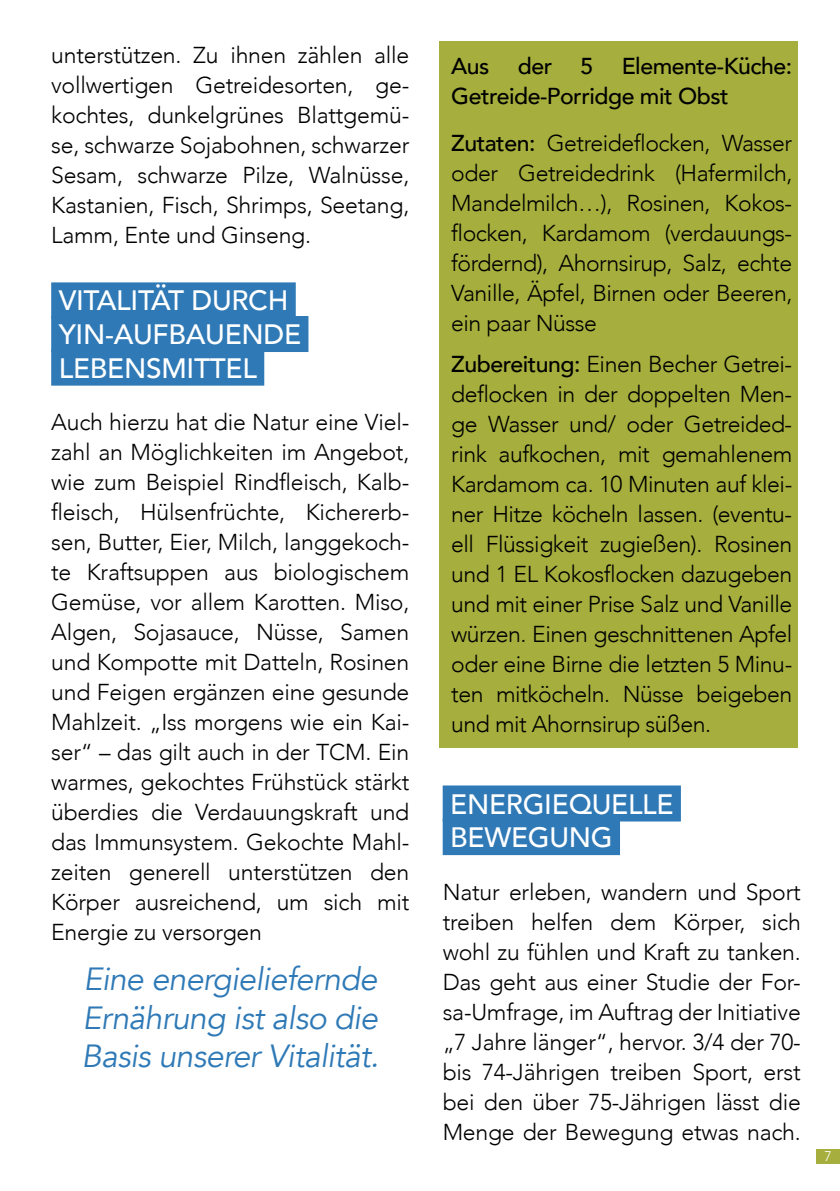
<style>
.page{position:relative;width:840px;height:1191px;background:#fff}
.page>*{position:absolute;margin:0;border:0;box-sizing:border-box;transform-origin:0 0}
.t1{font:italic 32px/38.4px "Avenir";letter-spacing:-.02em;color:#2e79b6;text-align:justify}
.t2{font:500 28px/33.6px "Avenir";letter-spacing:-.01em;color:#fff}
.t3{font:300 23px/30px "Avenir";letter-spacing:-.01em;color:#000;text-align:justify}
.t4{font:500 23px/30px "Avenir";letter-spacing:-.02em;color:#000}
.t5{font:300 14px "Avenir";color:#fff}
.s1{font-weight:500}
</style>
<div class="page">
<div style="left:815px;top:1149px;width:24px;height:14px;background:#a6af3d"></div>
<div style="left:439px;top:41px;width:358px;height:706px;background:#a6af3d"></div>
<div style="left:51px;top:282px;width:244px;height:36px;background:#2e79b6"></div>
<div style="left:51px;top:316px;width:257px;height:36px;background:#2e79b6"></div>
<div style="left:51px;top:350px;width:213px;height:36px;background:#2e79b6"></div>
<div style="left:442px;top:785px;width:238px;height:36px;background:#2e79b6"></div>
<div style="left:442px;top:819px;width:177px;height:36px;background:#2e79b6"></div>
<p class="t3" style="left:51px;top:40px;width:359px">unterstützen. Zu ihnen zählen alle vollwertigen Getreidesorten, ge&shy;kochtes, dunkelgrünes Blattgemü&shy;se, schwarze Sojabohnen, schwarzer Sesam, schwarze Pilze, Walnüsse, Kastanien, Fisch, Shrimps, Seetang, Lamm, Ente und Ginseng.</p>
<p class="t2" style="left:59px;top:282px;width:244px">VITALITÄT DURCH<br>YIN-AUFBAUENDE<br>LEBENSMITTEL</p>
<p class="t3" style="left:51px;top:407px;width:359px">Auch hierzu hat die Natur eine Viel&shy;zahl an Möglichkeiten im Angebot, wie zum Beispiel Rindfleisch, Kalb&shy;fleisch, Hülsenfrüchte, Kichererb&shy;sen, Butter, Eier, Milch, langgekoch&shy;te Kraftsuppen aus biologischem Gemüse, vor allem Karotten. Miso, Algen, Sojasauce, Nüsse, Samen und Kompotte mit Datteln, Rosinen und Feigen ergänzen eine gesunde Mahlzeit. „Iss morgens wie ein Kai&shy;ser“ – das gilt auch in der TCM. Ein warmes, gekochtes Frühstück stärkt überdies die Verdauungskraft und das Immunsystem. Gekochte Mahl&shy;zeiten generell unterstützen den Körper ausreichend, um sich mit Energie zu versorgen</p>
<h1 class="t1" style="left:82px;top:960px;width:299px">Eine energieliefernde Ernährung ist also die Basis unserer Vitalität.</h1>
<p class="t4" style="left:451px;top:50px;width:342px">Aus der 5 Elemente-Küche:<br>Getreide-Porridge mit Obst</p>
<p class="t3" style="left:451px;top:128px;width:342px"><span class="s1">Zutaten:</span> Getreideflocken, Wasser oder Getreidedrink (Hafermilch, Mandelmilch…), Rosinen, Kokos&shy;flocken, Kardamom (verdauungs&shy;fördernd), Ahornsirup, Salz, echte Vanille, Äpfel, Birnen oder Beeren, ein paar Nüsse</p>
<p class="t3" style="left:451px;top:349px;width:342px"><span class="s1">Zubereitung:</span> Einen Becher Getrei&shy;deflocken in der doppelten Men&shy;ge Wasser und/ oder Getreided&shy;rink aufkochen, mit gemahlenem Kardamom ca. 10 Minuten auf klei&shy;ner Hitze köcheln lassen. (eventu&shy;ell Flüssigkeit zugießen). Rosinen und 1 EL Kokosflocken dazugeben und mit einer Prise Salz und Vanille würzen. Einen geschnittenen Apfel oder eine Birne die letzten 5 Minu&shy;ten mitköcheln. Nüsse beigeben und mit Ahornsirup süßen.</p>
<p class="t2" style="left:450px;top:785px;width:225px">ENERGIEQUELLE<br>BEWEGUNG</p>
<p class="t3" style="left:442px;top:877px;width:359px">Natur erleben, wandern und Sport treiben helfen dem Körper, sich wohl zu fühlen und Kraft zu tanken.<br>Das geht aus einer Studie der For&shy;sa-Umfrage, im Auftrag der Initiative „7 Jahre länger“, hervor. 3/4 der 70- bis 74-Jährigen treiben Sport, erst bei den über 75-Jährigen lässt die Menge der Bewegung etwas nach.</p>
<p class="t5" style="left:824px;top:1148px;width:9px">7</p>
</div>
